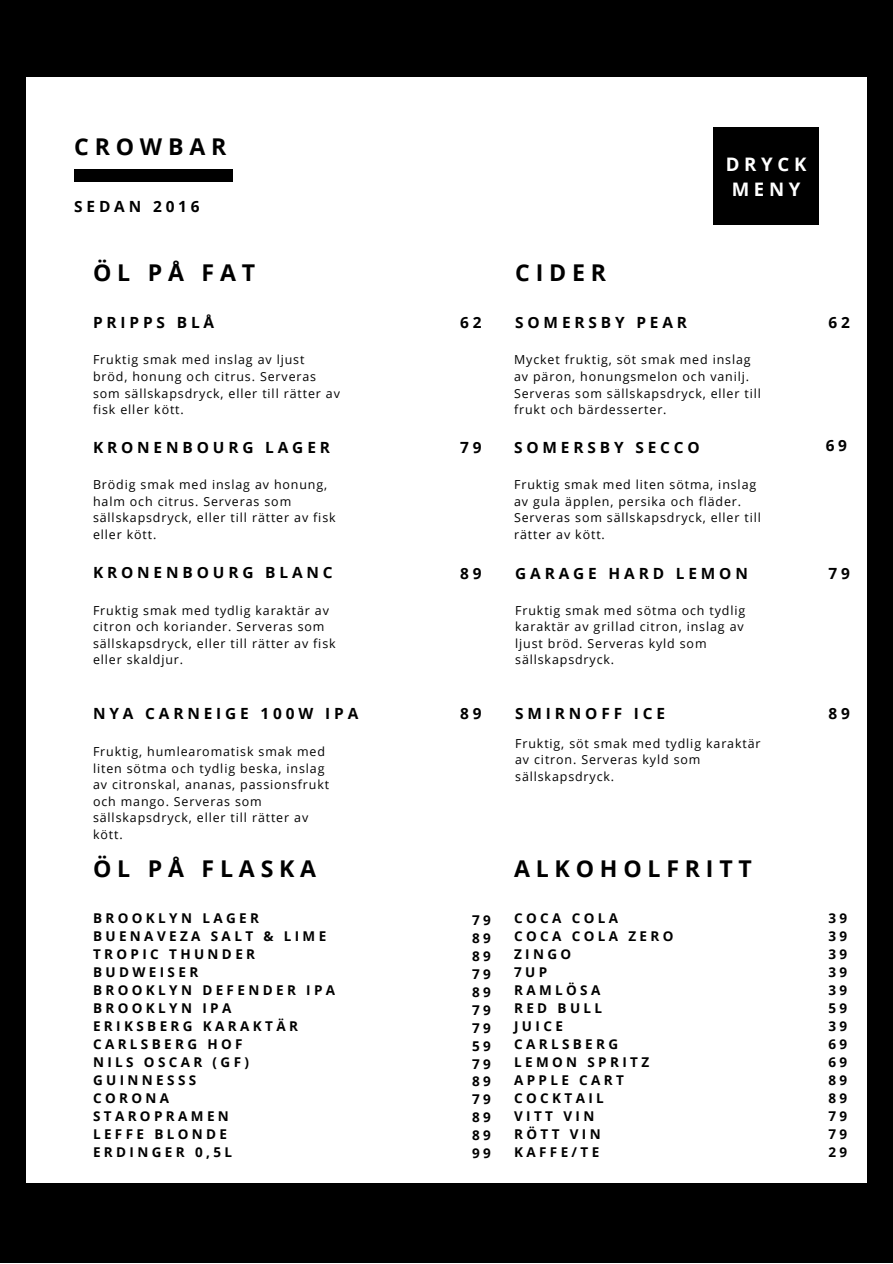
<style>
.page{position:relative;width:893px;height:1264px;background:#fff}
.page>*{position:absolute;margin:0;border:0;box-sizing:border-box;transform-origin:0 0}
.t1{font:700 23.1px "Open Sans";letter-spacing:.25em;color:#000}
.t2{font:700 18.6px/25.8px "Open Sans";letter-spacing:.25em;color:#fff;text-align:center}
.t3{font:700 15.45px "Open Sans";letter-spacing:.25em;color:#000}
.t4{font:700 13.5px/18px "Open Sans";letter-spacing:.25em;color:#000}
.t5{font:12.45px/16.6px "Open Sans";letter-spacing:.07em;color:#000}
</style>
<div class="page">
<div style="left:0;top:0;width:892px;height:1262px;background:#000"></div>
<div style="left:26px;top:77px;width:840px;height:1105px;background:#fff"></div>
<div style="left:713px;top:127px;width:105px;height:98px;background:#000"></div>
<div style="left:74px;top:170px;width:159px;height:12px;background:#000"></div>
<h1 class="t1" style="left:74px;top:130px;width:154px">CROWBAR</h1>
<p class="t3" style="left:74px;top:195px;width:127px">SEDAN 2016</p>
<h1 class="t1" style="left:93px;top:256px;width:164px">ÖL PÅ FAT</h1>
<h1 class="t1" style="left:515px;top:256px;width:92px">CIDER</h1>
<p class="t3" style="left:93px;top:312px;width:123px">PRIPPS BLÅ</p>
<p class="t3" style="left:460px;top:312px;width:23px">6 2</p>
<p class="t3" style="left:515px;top:312px;width:173px">SOMERSBY PEAR</p>
<h2 class="t2" style="left:725px;top:150px;width:82px">DRYCK<br>MENY</h2>
<p class="t5" style="left:93px;top:351px;width:248px">Fruktig smak med inslag av ljust bröd, honung och citrus. Serveras som sällskapsdryck, eller till rätter av fisk eller kött.</p>
<p class="t3" style="left:93px;top:436px;width:238px">KRONENBOURG LAGER</p>
<p class="t5" style="left:93px;top:476px;width:244px">Brödig smak med inslag av honung, halm och citrus. Serveras som sällskapsdryck, eller till rätter av fisk eller kött.</p>
<p class="t3" style="left:93px;top:561px;width:241px">KRONENBOURG BLANC</p>
<p class="t5" style="left:93px;top:601px;width:244px">Fruktig smak med tydlig karaktär av citron och koriander. Serveras som sällskapsdryck, eller till rätter av fisk eller skaldjur.</p>
<p class="t3" style="left:93px;top:703px;width:267px">NYA CARNEIGE 100W IPA</p>
<p class="t5" style="left:93px;top:742px;width:238px">Fruktig, humlearomatisk smak med liten sötma och tydlig beska, inslag av citronskal, ananas, passionsfrukt och mango. Serveras som sällskapsdryck, eller till rätter av kött.</p>
<p class="t3" style="left:460px;top:436px;width:23px">7 9</p>
<p class="t3" style="left:460px;top:563px;width:23px">8 9</p>
<p class="t3" style="left:460px;top:703px;width:23px">8 9</p>
<p class="t5" style="left:514px;top:351px;width:248px">Mycket fruktig, söt smak med inslag av päron, honungsmelon och vanilj.<br>Serveras som sällskapsdryck, eller till frukt och bärdesserter.</p>
<p class="t3" style="left:514px;top:436px;width:187px">SOMERSBY SECCO</p>
<p class="t5" style="left:514px;top:476px;width:248px">Fruktig smak med liten sötma, inslag av gula äpplen, persika och fläder.<br>Serveras som sällskapsdryck, eller till rätter av kött.</p>
<p class="t3" style="left:515px;top:563px;width:234px">GARAGE HARD LEMON</p>
<p class="t5" style="left:515px;top:601px;width:231px">Fruktig smak med sötma och tydlig karaktär av grillad citron, inslag av ljust bröd. Serveras kyld som sällskapsdryck.</p>
<p class="t3" style="left:515px;top:703px;width:151px">SMIRNOFF ICE</p>
<p class="t5" style="left:515px;top:734px;width:247px">Fruktig, söt smak med tydlig karaktär av citron. Serveras kyld som sällskapsdryck.</p>
<p class="t3" style="left:828px;top:312px;width:23px">6 2</p>
<p class="t3" style="left:825px;top:435px;width:23px">6 9</p>
<p class="t3" style="left:828px;top:563px;width:23px">7 9</p>
<p class="t3" style="left:828px;top:703px;width:23px">8 9</p>
<h1 class="t1" style="left:93px;top:852px;width:225px">ÖL PÅ FLASKA</h1>
<p class="t4" style="left:93px;top:908px;width:243px">BROOKLYN LAGER<br>BUENAVEZA SALT &amp; LIME<br>TROPIC THUNDER<br>BUDWEISER<br>BROOKLYN DEFENDER IPA<br>BROOKLYN IPA<br>ERIKSBERG KARAKTÄR<br>CARLSBERG HOF<br>NILS OSCAR (GF)<br>GUINNESSS<br>CORONA<br>STAROPRAMEN<br>LEFFE BLONDE<br>ERDINGER 0,5L</p>
<h1 class="t1" style="left:514px;top:852px;width:239px">ALKOHOLFRITT</h1>
<p class="t4" style="left:472px;top:910px;width:20px;text-align:justify">7 9<br>8 9<br>8 9<br>7 9<br>8 9<br>7 9<br>7 9<br>5 9<br>7 9<br>8 9<br>7 9<br>8 9<br>8 9<br>9 9</p>
<p class="t4" style="left:514px;top:908px;width:161px">COCA COLA<br>COCA COLA ZERO<br>ZINGO<br>7UP<br>RAMLÖSA<br>RED BULL<br>JUICE<br>CARLSBERG<br>LEMON SPRITZ<br>APPLE CART<br>COCKTAIL<br>VITT VIN<br>RÖTT VIN<br>KAFFE/TE</p>
<p class="t4" style="left:828px;top:908px;width:20px;text-align:justify">3 9<br>3 9<br>3 9<br>3 9<br>3 9<br>5 9<br>3 9<br>6 9<br>6 9<br>8 9<br>8 9<br>7 9<br>7 9<br>2 9</p>
</div>
